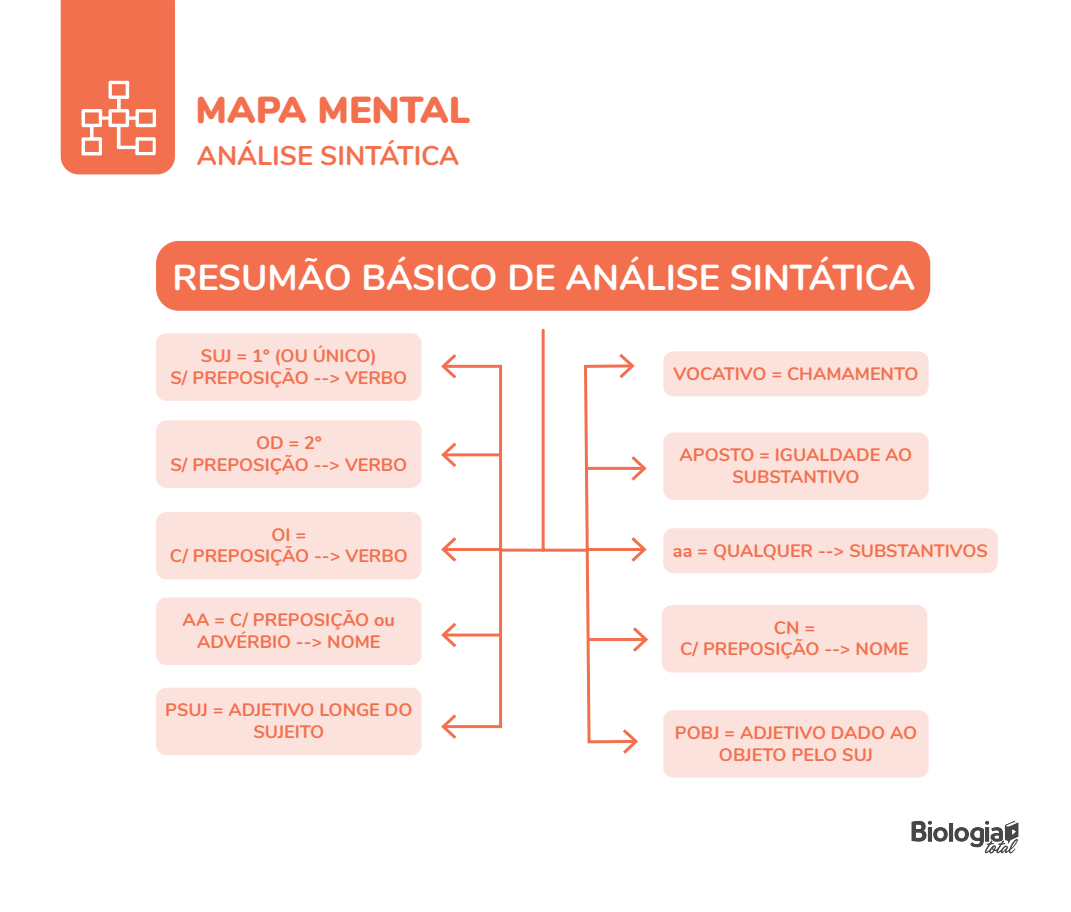
<style>
.page{position:relative;width:1071px;height:912px;background:#fff}
.page>*{position:absolute;margin:0;border:0;box-sizing:border-box;transform-origin:0 0}
.t1{font:900 37.5px "Nunito";color:#f3704e}
.t2{font:700 36px "Nunito";color:#fff}
.t3{font:700 27px "Nunito";color:#f3704e}
.t4{font:700 18px/21.6px "Nunito";color:#f3704e;text-align:center}
</style>
<div class="page">
<svg style="left:61px;top:0;width:114px;height:174px"></svg>
<img style="left:911px;top:820px;width:108px;height:33px">
<div style="left:156px;top:241px;width:774px;height:69px;background:#f3704e;border-radius:23px"></div>
<div style="left:156px;top:333px;width:265px;height:67px;background:#fce2dc;border-radius:10px"></div>
<div style="left:156px;top:420px;width:265px;height:68px;background:#fce2dc;border-radius:10px"></div>
<div style="left:156px;top:512px;width:265px;height:67px;background:#fce2dc;border-radius:10px"></div>
<div style="left:156px;top:597px;width:265px;height:68px;background:#fce2dc;border-radius:10px"></div>
<div style="left:156px;top:687px;width:265px;height:68px;background:#fce2dc;border-radius:10px"></div>
<div style="left:663px;top:710px;width:265px;height:67px;background:#fce2dc;border-radius:10px"></div>
<div style="left:661px;top:605px;width:266px;height:67px;background:#fce2dc;border-radius:10px"></div>
<div style="left:663px;top:432px;width:265px;height:68px;background:#fce2dc;border-radius:10px"></div>
<div style="left:663px;top:351px;width:265px;height:45px;background:#fce2dc;border-radius:10px"></div>
<div style="left:663px;top:528px;width:334px;height:45px;background:#fce2dc;border-radius:10px"></div>
<hr style="left:444px;top:453px;width:56px;height:3px;background:#f3704e">
<svg style="left:441px;top:442px;width:15px;height:25px"></svg>
<hr style="left:444px;top:547px;width:56px;height:3px;background:#f3704e">
<svg style="left:441px;top:537px;width:15px;height:24px"></svg>
<hr style="left:444px;top:633px;width:56px;height:3px;background:#f3704e">
<svg style="left:441px;top:622px;width:15px;height:25px"></svg>
<div style="left:443px;top:365px;width:59px;height:362px;border:3px solid #f3704e"></div>
<svg style="left:441px;top:714px;width:15px;height:24px"></svg>
<svg style="left:441px;top:354px;width:15px;height:24px"></svg>
<svg style="left:540px;top:328px;width:108px;height:425px"></svg>
<hr style="left:500px;top:548px;width:43px;height:3px;background:#f3704e">
<h1 class="t1" style="left:196px;top:82px;width:276px">MAPA MENTAL</h1>
<h3 class="t3" style="left:197px;top:136px;width:264px">ANÁLISE SINTÁTICA</h3>
<h2 class="t2" style="left:172px;top:250px;width:744px">RESUMÃO BÁSICO DE ANÁLISE SINTÁTICA</h2>
<p class="t4" style="left:170px;top:344px;width:238px">SUJ = 1º (OU ÚNICO)<br>S/ PREPOSIÇÃO --&gt; VERBO</p>
<p class="t4" style="left:170px;top:431px;width:238px">OD = 2º<br>S/ PREPOSIÇÃO --&gt; VERBO</p>
<p class="t4" style="left:170px;top:522px;width:239px">OI =<br>C/ PREPOSIÇÃO --&gt; VERBO</p>
<p class="t4" style="left:183px;top:608px;width:214px">AA = C/ PREPOSIÇÃO ou<br>ADVÉRBIO --&gt; NOME</p>
<p class="t4" style="left:165px;top:698px;width:249px">PSUJ = ADJETIVO LONGE DO<br>SUJEITO</p>
<p class="t4" style="left:673px;top:362px;width:246px">VOCATIVO = CHAMAMENTO</p>
<p class="t4" style="left:679px;top:443px;width:234px">APOSTO = IGUALDADE AO<br>SUBSTANTIVO</p>
<p class="t4" style="left:673px;top:538px;width:316px">aa = QUALQUER --&gt; SUBSTANTIVOS</p>
<p class="t4" style="left:680px;top:615px;width:230px">CN =<br>C/ PREPOSIÇÃO --&gt; NOME</p>
<p class="t4" style="left:675px;top:720px;width:244px">POBJ = ADJETIVO DADO AO<br>OBJETO PELO SUJ</p>
</div>
